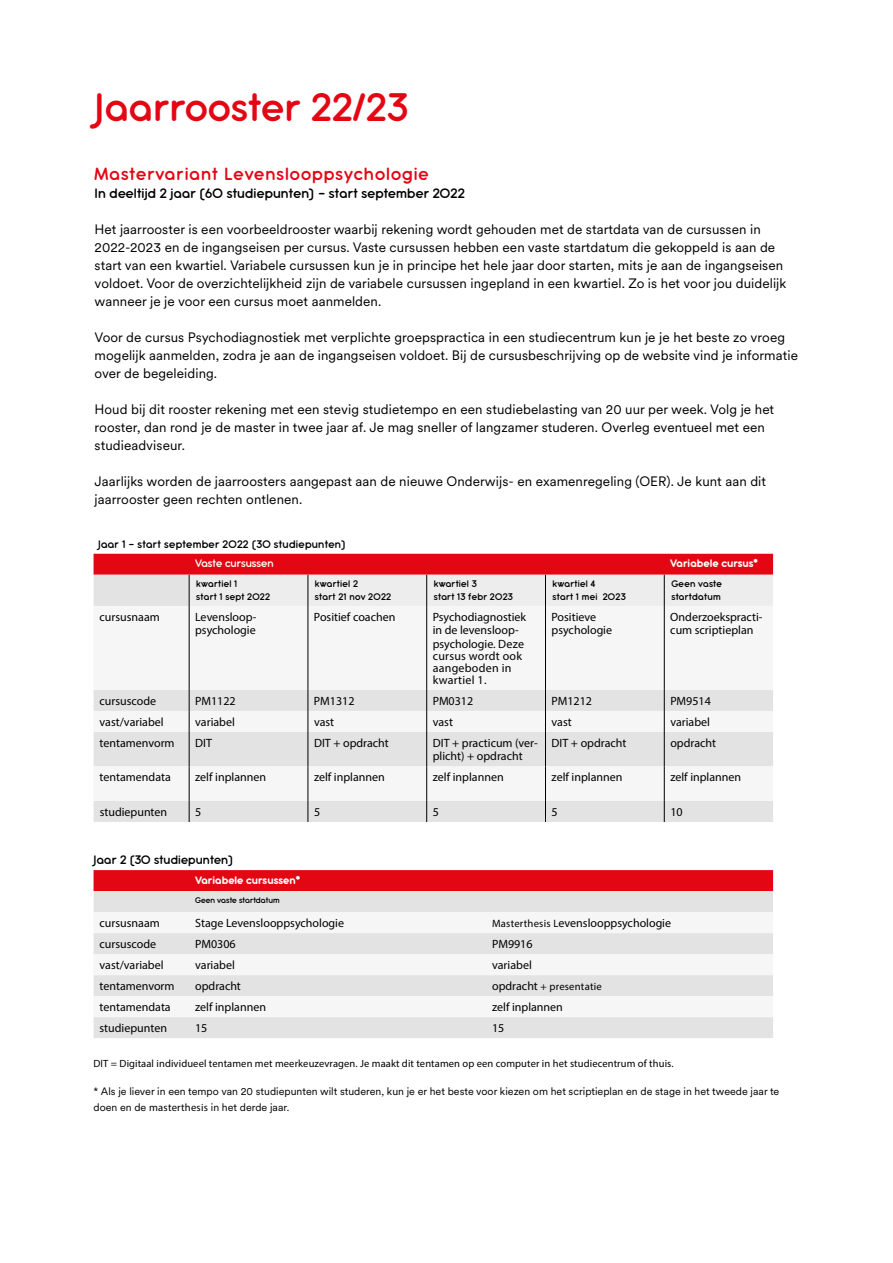
<style>
.page{position:relative;width:893px;height:1263px;background:#fff}
.page>*{position:absolute;margin:0;border:0;box-sizing:border-box;transform-origin:0 0}
.t1{font:600 43.5px "Antipasto Pro";letter-spacing:.01em;color:#e30613}
.t2{font:600 19.5px "Antipasto Pro";letter-spacing:.05em;color:#e30613}
.t3{font:600 15px "Antipasto Pro";letter-spacing:.01em;color:#000}
.t4{font:13.5px/18px "Circular XX";letter-spacing:.005em;color:#000}
.t5{font:600 13.5px "Antipasto Pro";letter-spacing:.01em;color:#000}
.t6{font:12px/13.5px "Myriad Pro";color:#000}
.t7{font:600 12px "Antipasto Pro";letter-spacing:.02em;color:#000}
.t8{font:12px/12px "Myriad Pro";letter-spacing:.02em;color:#000}
.t9{font:700 12px "Antipasto OU";color:#fff}
.t10{font:600 12px "Antipasto Pro";color:#fff}
.t11{font:10.65px/16.5px "Circular XX";color:#000}
.t12{font:10.65px "Myriad Pro";letter-spacing:.02em;color:#000}
.t13{font:600 10.5px/12.5px "Antipasto Pro";letter-spacing:.02em;color:#000}
.t14{font:10.5px "Myriad Pro";letter-spacing:.01em;color:#000}
.t15{font:600 9px "Antipasto Pro";color:#000}
.s1{font-size:10.65px}
.s2{font-size:12px}
.s3{font-family:"Myriad Pro"}
</style>
<div class="page">
<div style="left:94px;top:801px;width:679px;height:21px;background:#e3e3e3"></div>
<svg style="left:94px;top:554px;width:679px;height:52px;background:#e89095"></svg>
<svg style="left:94px;top:606px;width:679px;height:195px;fill:#f6f6f6"></svg>
<hr style="left:189px;top:575px;width:1px;height:31px;background:#000">
<hr style="left:308px;top:575px;width:1px;height:31px;background:#000">
<hr style="left:426px;top:575px;width:1px;height:31px;background:#000">
<hr style="left:545px;top:575px;width:1px;height:31px;background:#000">
<hr style="left:664px;top:575px;width:1px;height:31px;background:#000">
<hr style="left:189px;top:606px;width:1px;height:84px;background:#000">
<hr style="left:308px;top:606px;width:1px;height:84px;background:#000">
<hr style="left:426px;top:606px;width:1px;height:84px;background:#000">
<hr style="left:545px;top:606px;width:1px;height:84px;background:#000">
<hr style="left:664px;top:606px;width:1px;height:84px;background:#000">
<svg style="left:189px;top:690px;width:1px;height:42px"></svg>
<svg style="left:308px;top:690px;width:1px;height:42px"></svg>
<svg style="left:426px;top:690px;width:1px;height:42px"></svg>
<svg style="left:545px;top:690px;width:1px;height:42px"></svg>
<svg style="left:664px;top:690px;width:1px;height:42px"></svg>
<hr style="left:189px;top:732px;width:1px;height:34px;background:#000">
<hr style="left:308px;top:732px;width:1px;height:34px;background:#000">
<hr style="left:426px;top:732px;width:1px;height:34px;background:#000">
<hr style="left:545px;top:732px;width:1px;height:34px;background:#000">
<hr style="left:664px;top:732px;width:1px;height:34px;background:#000">
<hr style="left:189px;top:766px;width:1px;height:35px;background:#000">
<hr style="left:308px;top:766px;width:1px;height:35px;background:#000">
<hr style="left:426px;top:766px;width:1px;height:35px;background:#000">
<hr style="left:545px;top:766px;width:1px;height:35px;background:#000">
<hr style="left:664px;top:766px;width:1px;height:35px;background:#000">
<svg style="left:189px;top:801px;width:1px;height:21px"></svg>
<svg style="left:308px;top:801px;width:1px;height:21px"></svg>
<svg style="left:426px;top:801px;width:1px;height:21px"></svg>
<svg style="left:545px;top:801px;width:1px;height:21px"></svg>
<svg style="left:664px;top:801px;width:1px;height:21px"></svg>
<div style="left:94px;top:870px;width:679px;height:21px;background:#e30613"></div>
<div style="left:94px;top:891px;width:679px;height:147px;background:#e3e3e3"></div>
<svg style="left:94px;top:912px;width:679px;height:105px;fill:#f6f6f6"></svg>
<h1 class="t1" style="left:95px;top:83px;width:315px">Jaarrooster 22/23</h1>
<h2 class="t2" style="left:95px;top:163px;width:336px">Mastervariant Levenslooppsychologie</h2>
<p class="t3" style="left:95px;top:185px;width:372px">In deeltijd 2 jaar (60 studiepunten) - start september 2022</p>
<p class="t4" style="left:95px;top:220px;width:693px">Het jaarrooster is een voorbeeldrooster waarbij rekening wordt gehouden met de startdata van de cursussen in 2022-2023 en de ingangseisen per cursus. Vaste cursussen hebben een vaste startdatum die gekoppeld is aan de start van een kwartiel. Variabele cursussen kun je in principe het hele jaar door starten, mits je aan de ingangseisen voldoet. Voor de overzichtelijkheid zijn de variabele cursussen ingepland in een kwartiel. Zo is het voor jou duidelijk wanneer je je voor een cursus moet aanmelden.</p>
<p class="t4" style="left:95px;top:328px;width:705px">Voor de cursus Psychodiagnostiek met verplichte groepspractica in een studiecentrum kun je je het beste zo vroeg mogelijk aanmelden, zodra je aan de ingangseisen voldoet. Bij de cursusbeschrijving op de website vind je informatie over de begeleiding.</p>
<p class="t4" style="left:95px;top:400px;width:681px">Houd bij dit rooster rekening met een stevig studietempo en een studiebelasting van 20 uur per week. Volg je het rooster, dan rond je de master in twee jaar af. Je mag sneller of langzamer studeren. Overleg eventueel met een studieadviseur.</p>
<p class="t4" style="left:95px;top:472px;width:673px">Jaarlijks worden de jaarroosters aangepast aan de nieuwe Onderwijs- en examenregeling (OER). Je kunt aan dit jaarrooster geen rechten ontlenen.</p>
<p class="t7" style="left:98px;top:537px;width:249px">Jaar 1 - start september 2022 (30 studiepunten)</p>
<p class="t10" style="left:195px;top:557px;width:80px">Vaste cursussen</p>
<p class="t9" style="left:670px;top:556px;width:89px">Variabele cursus*</p>
<p class="t13" style="left:196px;top:578px;width:75px">kwartiel 1<br>start 1 sept 2022</p>
<p class="t13" style="left:315px;top:578px;width:78px">kwartiel 2<br>start 21 nov 2022</p>
<p class="t13" style="left:434px;top:578px;width:81px">kwartiel 3<br>start 13 febr 2023</p>
<p class="t13" style="left:553px;top:578px;width:75px">kwartiel 4<br>start 1 mei 2023</p>
<p class="t13" style="left:671px;top:578px;width:52px">Geen vaste startdatum</p>
<p class="t6" style="left:100px;top:610px;width:62px">cursusnaam</p>
<p class="t6" style="left:195px;top:610px;width:63px">Levensloop&shy;psychologie</p>
<p class="t6" style="left:314px;top:610px;width:83px">Positief coachen</p>
<p class="t6" style="left:433px;top:610px;width:95px">Psychodiagnostiek in de levensloop&shy;psychologie. Deze</p>
<p class="t8" style="left:433px;top:650px;width:91px">cursus wordt ook aangeboden in kwartiel 1.</p>
<p class="t6" style="left:551px;top:610px;width:62px">Positieve psychologie</p>
<p class="t6" style="left:670px;top:610px;width:94px">Onderzoekspracti&shy;cum scriptieplan</p>
<p class="t6" style="left:100px;top:694px;width:58px">cursuscode</p>
<p class="t6" style="left:195px;top:694px;width:42px">PM1122</p>
<p class="t6" style="left:314px;top:694px;width:42px">PM1312</p>
<p class="t6" style="left:433px;top:694px;width:42px">PM0312</p>
<p class="t6" style="left:551px;top:694px;width:42px">PM1212</p>
<p class="t6" style="left:670px;top:694px;width:42px">PM9514</p>
<p class="t6" style="left:100px;top:715px;width:66px">vast/variabel</p>
<p class="t6" style="left:195px;top:715px;width:41px">variabel</p>
<p class="t6" style="left:314px;top:715px;width:22px">vast</p>
<p class="t6" style="left:433px;top:715px;width:22px">vast</p>
<p class="t6" style="left:552px;top:715px;width:22px">vast</p>
<p class="t6" style="left:670px;top:715px;width:41px">variabel</p>
<p class="t6" style="left:100px;top:736px;width:77px">tentamenvorm</p>
<p class="t6" style="left:195px;top:736px;width:18px">DIT</p>
<p class="t6" style="left:314px;top:736px;width:76px">DIT + opdracht</p>
<p class="t6" style="left:433px;top:736px;width:107px">DIT + practicum (ver&shy;plicht) + opdracht</p>
<p class="t6" style="left:552px;top:736px;width:76px">DIT + opdracht</p>
<p class="t6" style="left:670px;top:736px;width:47px">opdracht</p>
<p class="t6" style="left:100px;top:770px;width:73px">tentamendata</p>
<p class="t6" style="left:195px;top:770px;width:72px">zelf inplannen</p>
<p class="t6" style="left:314px;top:770px;width:72px">zelf inplannen</p>
<p class="t6" style="left:433px;top:770px;width:72px">zelf inplannen</p>
<p class="t6" style="left:552px;top:770px;width:72px">zelf inplannen</p>
<p class="t6" style="left:670px;top:770px;width:72px">zelf inplannen</p>
<p class="t6" style="left:100px;top:805px;width:69px">studiepunten</p>
<p class="t6" style="left:195px;top:805px;width:8px">5</p>
<p class="t6" style="left:314px;top:805px;width:8px">5</p>
<p class="t6" style="left:433px;top:805px;width:8px">5</p>
<p class="t6" style="left:552px;top:805px;width:8px">5</p>
<p class="t6" style="left:670px;top:805px;width:14px">10</p>
<p class="t5" style="left:94px;top:852px;width:141px">Jaar 2 (30 studiepunten)</p>
<p class="t9" style="left:195px;top:873px;width:107px">Variabele cursussen*</p>
<p class="t15" style="left:195px;top:895px;width:86px">Geen vaste startdatum</p>
<p class="t6" style="left:100px;top:916px;width:62px">cursusnaam</p>
<p class="t6" style="left:195px;top:916px;width:150px">Stage Levenslooppsychologie</p>
<p class="t6" style="left:492px;top:916px;width:181px"><span class="s1">Masterthesis L</span>evenslooppsychologie</p>
<p class="t6" style="left:100px;top:937px;width:58px">cursuscode</p>
<p class="t6" style="left:195px;top:937px;width:42px">PM0306</p>
<p class="t6" style="left:492px;top:937px;width:42px">PM9916</p>
<p class="t6" style="left:100px;top:958px;width:66px">vast/variabel</p>
<p class="t6" style="left:195px;top:958px;width:41px">variabel</p>
<p class="t6" style="left:492px;top:958px;width:41px">variabel</p>
<p class="t6" style="left:100px;top:979px;width:77px">tentamenvorm</p>
<p class="t6" style="left:195px;top:979px;width:47px">opdracht</p>
<p class="t12" style="left:492px;top:980px;width:111px"><span class="s2">opdracht</span> + presentatie</p>
<p class="t6" style="left:100px;top:1000px;width:73px">tentamendata</p>
<p class="t6" style="left:195px;top:1000px;width:72px">zelf inplannen</p>
<p class="t6" style="left:492px;top:1000px;width:72px">zelf inplannen</p>
<p class="t6" style="left:100px;top:1021px;width:69px">studiepunten</p>
<p class="t6" style="left:195px;top:1021px;width:14px">15</p>
<p class="t6" style="left:492px;top:1021px;width:14px">15</p>
<p class="t14" style="left:94px;top:1057px;width:581px">DIT = Digitaal individueel tentamen met meerkeuzevragen. Je maakt dit tentamen op een computer in het studiecentrum of thuis.</p>
<p class="t11" style="left:94px;top:1082px;width:687px">* Als je liever in een tempo van 20 studiepunten wilt studeren, kun je er het beste voor kiezen om het scriptieplan en de stage in het tweede jaar te doen en de <span class="s3">masterthesis</span> in het derde jaar.</p>
</div>
